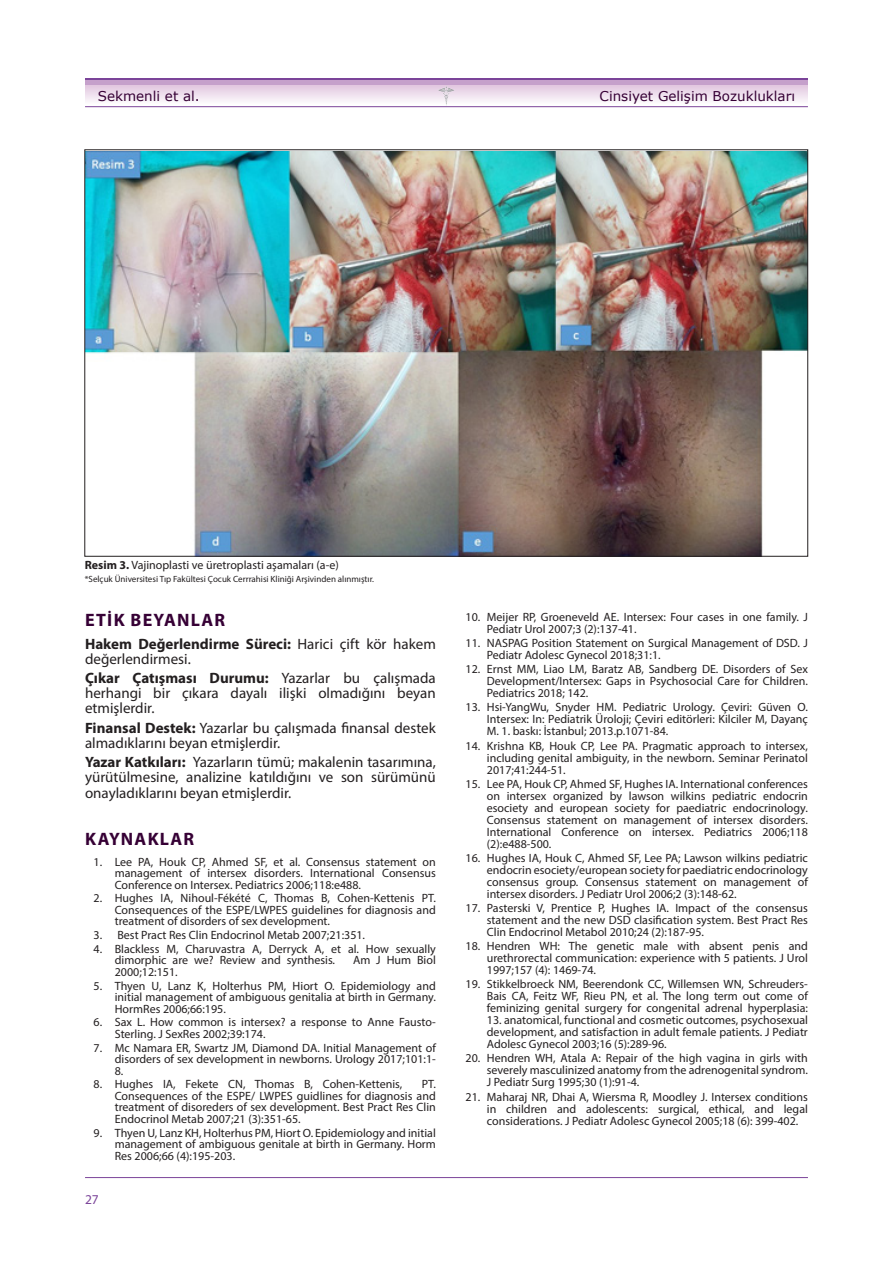
<style>
.page{position:relative;width:893px;height:1263px;background:#fff}
.page>*{position:absolute;margin:0;border:0;box-sizing:border-box;transform-origin:0 0}
.Metin_Başlıkları{font:700 18px "Myriad Pro";letter-spacing:.07em;color:#360035}
.Ana_Metin{font:15px/15px "Myriad Pro";color:#231f20}
.t1{font:13.5px "Verdana";color:#360035}
.t2{font:13.5px "Myriad Pro";color:#7b4499}
.Tablo{font:12px/12px "Myriad Pro";color:#231f20;text-align:justify}
.Tablo-2{font:9px "Myriad Pro";color:#231f20}
.s1{font-weight:700}
</style>
<div class="page">
<hr style="left:85px;top:79px;width:723px;height:2px;background:#7b4499">
<hr style="left:85px;top:81px;width:723px;height:4px;background:#c5a0cb">
<svg style="left:85px;top:85px;width:723px;height:16px;background:#ecdceb"></svg>
<hr style="left:85px;top:106px;width:723px;height:1px;background:#7b4499">
<hr style="left:85px;top:1177px;width:723px;height:1px;background:#7b4499">
<img style="left:437px;top:85px;width:19px;height:20px">
<img style="left:87px;top:152px;width:719px;height:402px">
<p class="t1" style="left:98px;top:87px;width:103px">Sekmenli et al.</p>
<p class="t1" style="left:600px;top:87px;width:197px">Cinsiyet Gelişim Bozuklukları</p>
<p class="Tablo" style="left:85px;top:559px;width:256px"><span class="s1">Resim 3.</span> Vajinoplasti ve üretroplasti aşamaları (a-e)</p>
<p class="Tablo-2" style="left:85px;top:574px;width:291px">*Selçuk Üniversitesi Tıp Fakültesi Çocuk Cerrrahisi Kliniği Arşivinden alınmıştır.</p>
<p class="Metin_Başlıkları" style="left:85px;top:608px;width:141px">ETİK BEYANLAR</p>
<p class="Ana_Metin" style="left:85px;top:636px;width:352px"><span class="s1">Hakem Değerlendirme Süreci:</span> Harici çift kör hakem değerlendirmesi.</p>
<p class="Ana_Metin" style="left:85px;top:670px;width:352px;text-align:justify"><span class="s1">Çıkar Çatışması Durumu:</span> Yazarlar bu çalışmada herhangi bir çıkara dayalı ilişki olmadığını beyan etmişlerdir.</p>
<p class="Ana_Metin" style="left:85px;top:720px;width:352px"><span class="s1">Finansal Destek:</span> Yazarlar bu çalışmada finansal destek almadıklarını beyan etmişlerdir.</p>
<p class="Ana_Metin" style="left:85px;top:754px;width:352px"><span class="s1">Yazar Katkıları:</span> Yazarların tümü; makalenin tasarımına, yürütülmesine, analizine katıldığını ve son sürümünü</p>
<p class="Ana_Metin" style="left:85px;top:786px;width:208px">onayladıklarını beyan etmişlerdir.</p>
<p class="Metin_Başlıkları" style="left:85px;top:828px;width:111px">KAYNAKLAR</p>
<p class="Tablo" style="left:115px;top:855px;width:323px;line-height:11.6px;text-indent:-21px">1. Lee PA, Houk CP, Ahmed SF, et al. Consensus statement on management of intersex disorders. International Consensus Conference on Intersex. Pediatrics 2006;118:e488.</p>
<p class="Tablo" style="left:115px;top:892px;width:323px;line-height:11.6px;text-indent:-21px">2. Hughes IA, Nihoul-Fékété C, Thomas B, Cohen-Kettenis PT.<br>Consequences of the ESPE/LWPES guidelines for diagnosis and treatment of disorders of sex development.</p>
<p class="Tablo" style="left:94px;top:929px;width:273px">3. Best Pract Res Clin Endocrinol Metab 2007;21:351.</p>
<p class="Tablo" style="left:115px;top:943px;width:323px;line-height:11.6px;text-indent:-21px">4. Blackless M, Charuvastra A, Derryck A, et al. How sexually dimorphic are we? Review and synthesis.</p>
<p class="Tablo" style="left:353px;top:954px;width:84px">Am J Hum Biol</p>
<p class="Tablo" style="left:115px;top:966px;width:64px">2000;12:151.</p>
<p class="Tablo" style="left:115px;top:979px;width:322px;line-height:11.6px;text-indent:-21px">5. Thyen U, Lanz K, Holterhus PM, Hiort O. Epidemiology and initial management of ambiguous genitalia at birth in Germany.<br>HormRes 2006;66:195.</p>
<p class="Tablo" style="left:115px;top:1016px;width:323px;line-height:11.6px;text-indent:-21px">6. Sax L. How common is intersex? a response to Anne Fausto-<br>Sterling. J SexRes 2002;39:174.</p>
<p class="Tablo" style="left:115px;top:1041px;width:323px;line-height:11.6px;text-indent:-21px">7. Mc Namara ER, Swartz JM, Diamond DA. Initial Management of disorders of sex development in newborns. Urology 2017;101:1- 8.</p>
<p class="Tablo" style="left:94px;top:1078px;width:310px">8. Hughes IA, Fekete CN, Thomas B, Cohen-Kettenis,</p>
<p class="Tablo" style="left:115px;top:1078px;width:323px;line-height:11.6px;text-indent:307px">PT.<br>Consequences of the ESPE/ LWPES guidlines for diagnosis and treatment of disoreders of sex development. Best Pract Res Clin Endocrinol Metab 2007;21 (3):351-65.</p>
<p class="Tablo" style="left:115px;top:1127px;width:323px;line-height:11.6px;text-indent:-21px">9. Thyen U, Lanz KH, Holterhus PM, Hiort O. Epidemiology and initial management of ambiguous genitale at birth in Germany. Horm Res 2006;66 (4):195-203.</p>
<p class="t2" style="left:85px;top:1191px;width:15px">27</p>
<p class="Tablo" style="left:487px;top:611px;width:323px;text-indent:-21px">10. Meijer RP, Groeneveld AE. Intersex: Four cases in one family. J<br>Pediatr Urol 2007;3 (2):137-41.</p>
<p class="Tablo" style="left:487px;top:637px;width:323px;text-indent:-21px">11. NASPAG Position Statement on Surgical Management of DSD. J<br>Pediatr Adolesc Gynecol 2018;31:1.</p>
<p class="Tablo" style="left:487px;top:663px;width:323px;text-indent:-21px">12. Ernst MM, Liao LM, Baratz AB, Sandberg DE. Disorders of Sex Development/Intersex: Gaps in Psychosocial Care for Children.<br>Pediatrics 2018; 142.</p>
<p class="Tablo" style="left:487px;top:701px;width:323px;text-indent:-21px">13. Hsi-YangWu, Snyder HM. Pediatric Urology. Çeviri: Güven O.<br>Intersex: In: Pediatrik Üroloji; Çeviri editörleri: Kilciler M, Dayanç M. 1. baskı: İstanbul; 2013.p.1071-84.</p>
<p class="Tablo" style="left:487px;top:739px;width:323px;text-indent:-21px">14. Krishna KB, Houk CP, Lee PA. Pragmatic approach to intersex, including genital ambiguity, in the newborn. Seminar Perinatol 2017;41:244-51.</p>
<p class="Tablo" style="left:487px;top:777px;width:323px;text-indent:-21px">15. Lee PA, Houk CP, Ahmed SF, Hughes IA. International conferences on intersex organized by lawson wilkins pediatric endocrin esociety and european society for paediatric endocrinology.<br>Consensus statement on management of intersex disorders.<br>International Conference on intersex. Pediatrics 2006;118 (2):e488-500.</p>
<p class="Tablo" style="left:487px;top:852px;width:323px;text-indent:-21px">16. Hughes IA, Houk C, Ahmed SF, Lee PA; Lawson wilkins pediatric endocrin esociety/european society for paediatric endocrinology consensus group. Consensus statement on management of intersex disorders. J Pediatr Urol 2006;2 (3):148-62.</p>
<p class="Tablo" style="left:487px;top:902px;width:323px;text-indent:-21px">17. Pasterski V, Prentice P, Hughes IA. Impact of the consensus statement and the new DSD clasification system. Best Pract Res Clin Endocrinol Metabol 2010;24 (2):187-95.</p>
<p class="Tablo" style="left:487px;top:940px;width:323px;text-indent:-21px">18. Hendren WH: The genetic male with absent penis and urethrorectal communication: experience with 5 patients. J Urol 1997;157 (4): 1469-74.</p>
<p class="Tablo" style="left:487px;top:978px;width:323px;text-indent:-21px">19. Stikkelbroeck NM, Beerendonk CC, Willemsen WN, Schreuders-Bais CA, Feitz WF, Rieu PN, et al. The long term out come of feminizing genital surgery for congenital adrenal hyperplasia:</p>
<p class="Tablo" style="left:487px;top:1014px;width:323px">13. anatomical, functional and cosmetic outcomes, psychosexual development, and satisfaction in adult female patients. J Pediatr Adolesc Gynecol 2003;16 (5):289-96.</p>
<p class="Tablo" style="left:487px;top:1052px;width:323px;text-indent:-21px">20. Hendren WH, Atala A: Repair of the high vagina in girls with severely masculinized anatomy from the adrenogenital syndrom.<br>J Pediatr Surg 1995;30 (1):91-4.</p>
<p class="Tablo" style="left:487px;top:1090px;width:323px;text-indent:-21px">21. Maharaj NR, Dhai A, Wiersma R, Moodley J. Intersex conditions in children and adolescents: surgical, ethical, and legal considerations. J Pediatr Adolesc Gynecol 2005;18 (6): 399-402.</p>
</div>
